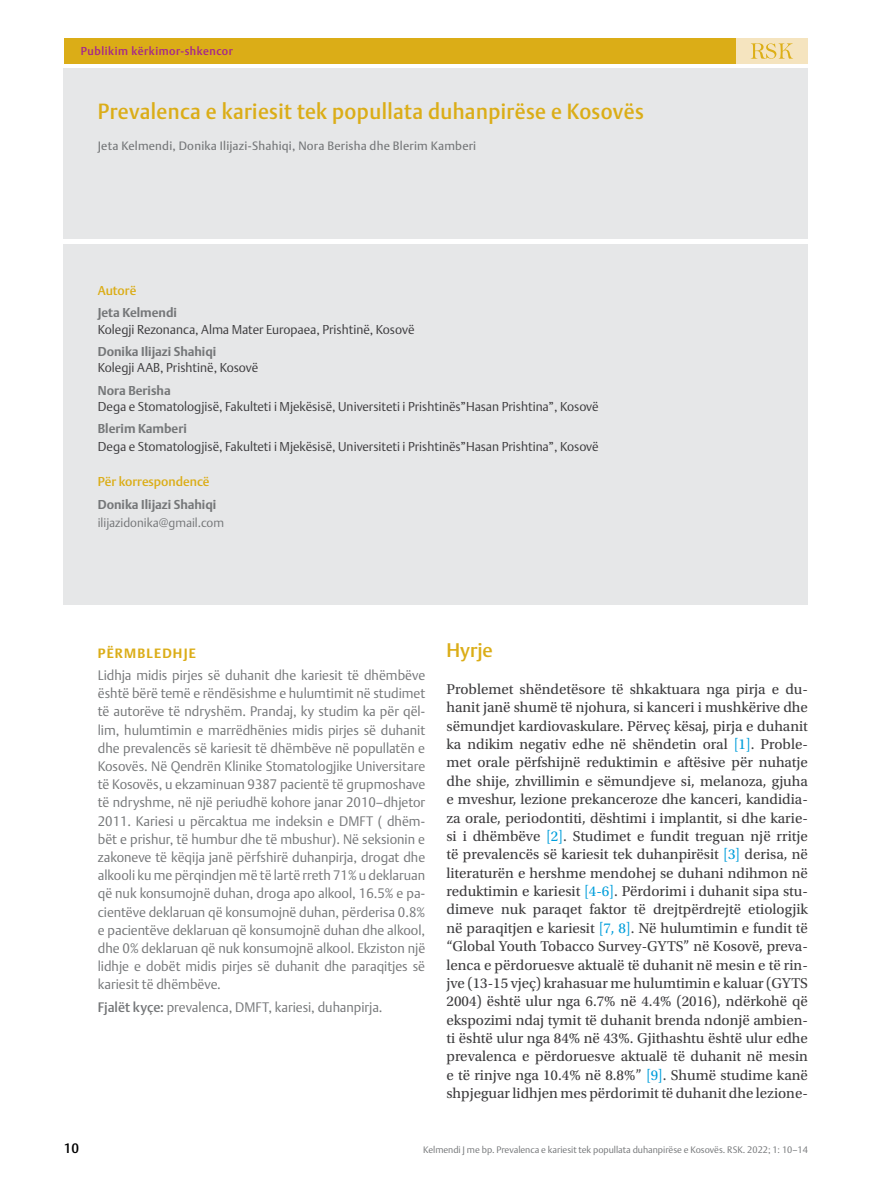
<style>
.page{position:relative;width:893px;height:1191px;background:#fff}
.page>*{position:absolute;margin:0;border:0;box-sizing:border-box;transform-origin:0 0}
.t1{font:500 21.75px "DTL Argo T";letter-spacing:.02em;color:#dbad17;scale:.95 1}
.t2{font:500 19.5px "DTL Argo T";color:#dbad17}
.t3{font:15px/18.5px "Utopia Std";color:#3d3c3e;text-align:justify}
.t4{font:300 13.65px/18.1px "DTL Argo T";color:#757779;text-align:justify}
.t5{font:500 13.5px "DTL Argo T";color:#000}
.t6{font:700 13.35px "DTL Argo T";letter-spacing:.09em;color:#dbad17}
.t7{font:300 12.75px "DTL Argo T";color:#3d3c3e}
.t8{font:700 12.75px "DTL Argo T";color:#757779}
.t9{font:500 12.75px "DTL Argo T";color:#dbad17}
.t10{font:300 12.3px "DTL Argo T";color:#757779}
.t11{font:12px "DTL Argo T";letter-spacing:.02em;color:#757779}
.t12{font:500 11.4px "DTL Argo T";letter-spacing:.05em;color:#a3238f}
.t13{font:300 9.3px "DTL Argo T";color:#757779}
.s1{font-weight:500}
.s2{color:#009edb}
</style>
<div class="page">
<div style="left:655px;top:38px;width:153px;height:26px;background:#f5e4bf"></div>
<svg style="left:751px;top:43px;width:42px;height:16px"></svg>
<div style="left:64px;top:38px;width:672px;height:26px;background:#dbad17"></div>
<div style="left:64px;top:244px;width:744px;height:361px;background:#e6e7e8"></div>
<div style="left:64px;top:68px;width:744px;height:170px;background:#e6e7e8"></div>
<p class="t12" style="left:81px;top:44px;width:154px">Publikim kërkimor-shkencor</p>
<h1 class="t1" style="left:98px;top:98px;width:576px">Prevalenca e kariesit tek popullata duhanpirëse e Kosovës</h1>
<p class="t11" style="left:98px;top:139px;width:380px">Jeta Kelmendi, Donika Ilijazi-Shahiqi, Nora Berisha dhe Blerim Kamberi</p>
<p class="t9" style="left:98px;top:283px;width:40px">Autorë</p>
<p class="t8" style="left:98px;top:305px;width:81px">Jeta Kelmendi</p>
<p class="t7" style="left:98px;top:321px;width:318px">Kolegji Rezonanca, Alma Mater Europaea, Prishtinë, Kosovë</p>
<p class="t8" style="left:98px;top:344px;width:120px">Donika Ilijazi Shahiqi</p>
<p class="t7" style="left:98px;top:360px;width:162px">Kolegji AAB, Prishtinë, Kosovë</p>
<p class="t8" style="left:98px;top:382px;width:74px">Nora Berisha</p>
<p class="t7" style="left:98px;top:399px;width:502px">Dega e Stomatologjisë, Fakulteti i Mjekësisë, Universiteti i Prishtinës”Hasan Prishtina”, Kosovë</p>
<p class="t8" style="left:98px;top:421px;width:91px">Blerim Kamberi</p>
<p class="t7" style="left:98px;top:439px;width:502px">Dega e Stomatologjisë, Fakulteti i Mjekësisë, Universiteti i Prishtinës”Hasan Prishtina”, Kosovë</p>
<p class="t9" style="left:98px;top:474px;width:113px">Për korrespondencë</p>
<p class="t8" style="left:98px;top:496px;width:120px">Donika Ilijazi Shahiqi</p>
<p class="t10" style="left:98px;top:515px;width:128px">ilijazidonika@gmail.com</p>
<p class="t5" style="left:64px;top:1139px;width:17px">10</p>
<p class="t6" style="left:98px;top:645px;width:100px">PËRMBLEDHJE</p>
<p class="t4" style="left:98px;top:666px;width:329px">Lidhja midis pirjes së duhanit dhe kariesit të dhëmbëve është bërë temë e rëndësishme e hulumtimit në studimet të autorëve të ndryshëm. Prandaj, ky studim ka për qël&shy;lim, hulumtimin e marrëdhënies midis pirjes së duhanit dhe prevalencës së kariesit të dhëmbëve në popullatën e Kosovës. Në Qendrën Klinike Stomatologjike Universitare të Kosovës, u ekzaminuan 9387 pacientë të grupmoshave të ndryshme, në një periudhë kohore janar 2010–dhjetor 2011. Kariesi u përcaktua me indeksin e DMFT ( dhëm&shy;bët e prishur, të humbur dhe të mbushur). Në seksionin e zakoneve të këqija janë përfshirë duhanpirja, drogat dhe alkooli ku me përqindjen më të lartë rreth 71% u deklaruan që nuk konsumojnë duhan, droga apo alkool, 16.5% e pa&shy;cientëve deklaruan që konsumojnë duhan, përderisa 0.8% e pacientëve deklaruan që konsumojnë duhan dhe alkool, dhe 0% deklaruan që nuk konsumojnë alkool. Ekziston një lidhje e dobët midis pirjes së duhanit dhe paraqitjes së kariesit të dhëmbëve.</p>
<p class="t4" style="left:98px;top:997px;width:286px"><span class="s1">Fjalët kyçe:</span> prevalenca, DMFT, kariesi, duhanpirja.</p>
<h2 class="t2" style="left:446px;top:638px;width:48px">Hyrje</h2>
<p class="t3" style="left:446px;top:680px;width:363px">Problemet shëndetësore të shkaktuara nga pirja e du&shy;hanit janë shumë të njohura, si kanceri i mushkërive dhe sëmundjet kardiovaskulare. Përveç kësaj, pirja e duhanit ka ndikim negativ edhe në shëndetin oral <span class="s2">[1]</span>. Proble&shy;met orale përfshijnë reduktimin e aftësive për nuhatje dhe shije, zhvillimin e sëmundjeve si, melanoza, gjuha e mveshur, lezione prekanceroze dhe kanceri, kandidia&shy;za orale, periodontiti, dështimi i implantit, si dhe karie&shy;si i dhëmbëve <span class="s2">[2]</span>. Studimet e fundit treguan një rritje të prevalencës së kariesit tek duhanpirësit <span class="s2">[3]</span> derisa, në literaturën e hershme mendohej se duhani ndihmon në reduktimin e kariesit <span class="s2">[4-6]</span>. Përdorimi i duhanit sipa stu&shy;dimeve nuk paraqet faktor të drejtpërdrejtë etiologjik në paraqitjen e kariesit <span class="s2">[7, 8]</span>. Në hulumtimin e fundit të “Global Youth Tobacco Survey-GYTS” në Kosovë, preva&shy;lenca e përdoruesve aktualë të duhanit në mesin e të rin&shy;jve (13-15 vjeç) krahasuar me hulumtimin e kaluar (GYTS 2004) është ulur nga 6.7% në 4.4% (2016), ndërkohë që ekspozimi ndaj tymit të duhanit brenda ndonjë ambien&shy;ti është ulur nga 84% në 43%. Gjithashtu është ulur edhe prevalenca e përdoruesve aktualë të duhanit në mesin e të rinjve nga 10.4% në 8.8%” <span class="s2">[9]</span>. Shumë studime kanë shpjeguar lidhjen mes përdorimit të duhanit dhe lezione-</p>
<p class="t13" style="left:423px;top:1143px;width:386px">Kelmendi J me bp. Prevalenca e kariesit tek popullata duhanpirëse e Kosovës. RSK. 2022; 1: 10–14</p>
</div>
